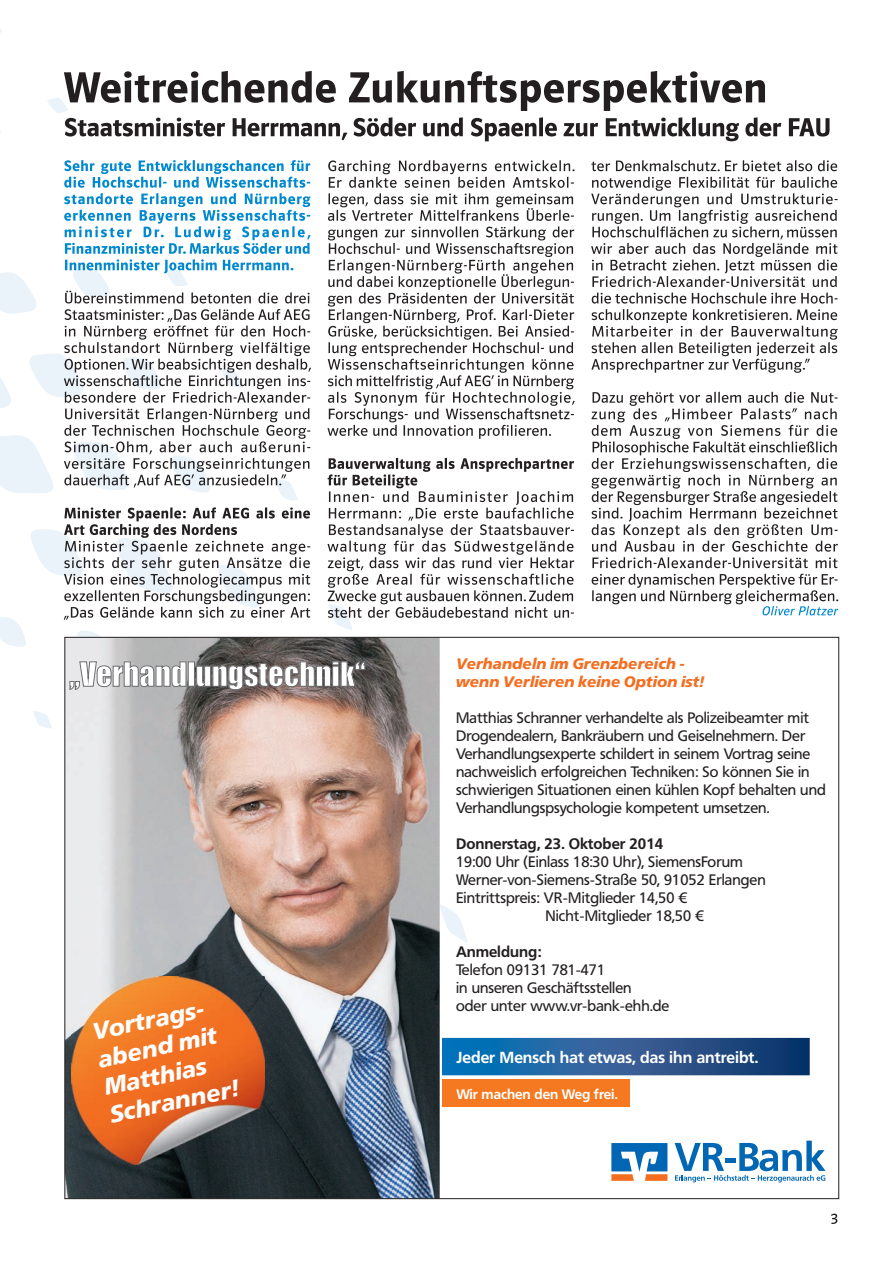
<style>
.page{position:relative;width:893px;height:1263px;background:#fff}
.page>*{position:absolute;margin:0;border:0;box-sizing:border-box;transform-origin:0 0}
.t1{font:30.9px "Impact";color:#fff}
.t2{font:italic 700 23.25px/28.2px "Frutiger VR";color:#fff}
.t3{font:700 15.9px "Frutiger VR";color:#fff}
.t4{font:15px/18px "Frutiger VR";color:#231f20}
.t5{font:italic 700 15px/18.1px "Frutiger VR";color:#f36e21}
.t6{font:700 15px "Frutiger VR";color:#231f20}
.t7{font:700 13.65px "Frutiger VR";color:#fff}
</style>
<div class="page">
<svg style="left:33px;top:711px;width:19px;height:17px"></svg>
<svg style="left:831px;top:1213px;width:6px;height:11px"></svg>
<svg style="left:47px;top:71px;width:783px;height:70px"></svg>
<svg style="left:0;top:507px;width:310px;height:140px"></svg>
<svg style="left:0;top:160px;width:311px;height:340px"></svg>
<svg style="left:327px;top:458px;width:247px;height:172px"></svg>
<svg style="left:327px;top:160px;width:248px;height:279px"></svg>
<svg style="left:592px;top:574px;width:246px;height:41px"></svg>
<svg style="left:591px;top:392px;width:247px;height:176px"></svg>
<svg style="left:591px;top:177px;width:247px;height:196px"></svg>
<svg style="left:591px;top:160px;width:246px;height:11px"></svg>
<img style="left:66px;top:639px;width:374px;height:558px">
<img style="left:72px;top:977px;width:193px;height:187px">
<svg style="left:70px;top:661px;width:116px;height:29px;background:#b6b6b8"></svg>
<div style="left:188px;top:662px;width:7px;height:24px;border:1px solid #6c6d70"></div>
<svg style="left:196px;top:661px;width:169px;height:29px;background:#625b59"></svg>
<div style="left:442px;top:1080px;width:187px;height:27px;background:#f47921"></div>
<svg style="left:442px;top:1038px;width:368px;height:37px;background:#1f5994"></svg>
<svg style="left:611px;top:1143px;width:56px;height:38px"></svg>
<svg style="left:675px;top:1141px;width:151px;height:41px"></svg>
<h1 class="t1" style="left:69px;top:655px;width:298px">„Verhandlungstechnik“</h1>
<h2 class="t2" style="left:90px;top:1021px;width:132px;rotate:-12deg">Vortrags&shy;abend mit<br>Matthias<br>Schranner!</h2>
<p class="t5" style="left:456px;top:656px;width:249px">Verhandeln im Grenzbereich - wenn Verlieren keine Option ist!</p>
<p class="t4" style="left:456px;top:710px;width:371px">Matthias Schranner verhandelte als Polizeibeamter mit Drogendealern, Bankräubern und Geiselnehmern. Der Verhandlungsexperte schildert in seinem Vortrag seine nachweislich erfolgreichen Techniken: So können Sie in schwierigen Situationen einen kühlen Kopf behalten und Verhandlungspsychologie kompetent umsetzen.</p>
<p class="t6" style="left:456px;top:834px;width:209px">Donnerstag, 23. Oktober 2014</p>
<p class="t4" style="left:456px;top:854px;width:288px">19:00 Uhr (Einlass 18:30 Uhr), SiemensForum</p>
<p class="t4" style="left:456px;top:872px;width:311px">Werner-von-Siemens-Straße 50, 91052 Erlangen</p>
<p class="t4" style="left:456px;top:890px;width:233px">Eintrittspreis: VR-Mitglieder 14,50 €</p>
<p class="t4" style="left:545px;top:908px;width:160px">Nicht-Mitglieder 18,50 €</p>
<p class="t6" style="left:456px;top:942px;width:87px">Anmeldung:</p>
<p class="t4" style="left:456px;top:962px;width:215px">Telefon 09131 781-471<br>in unseren Geschäftsstellen<br>oder unter www.vr-bank-ehh.de</p>
<p class="t3" style="left:457px;top:1046px;width:303px">Jeder Mensch hat etwas, das ihn antreibt.</p>
<p class="t7" style="left:456px;top:1085px;width:163px">Wir machen den Weg frei.</p>
</div>
